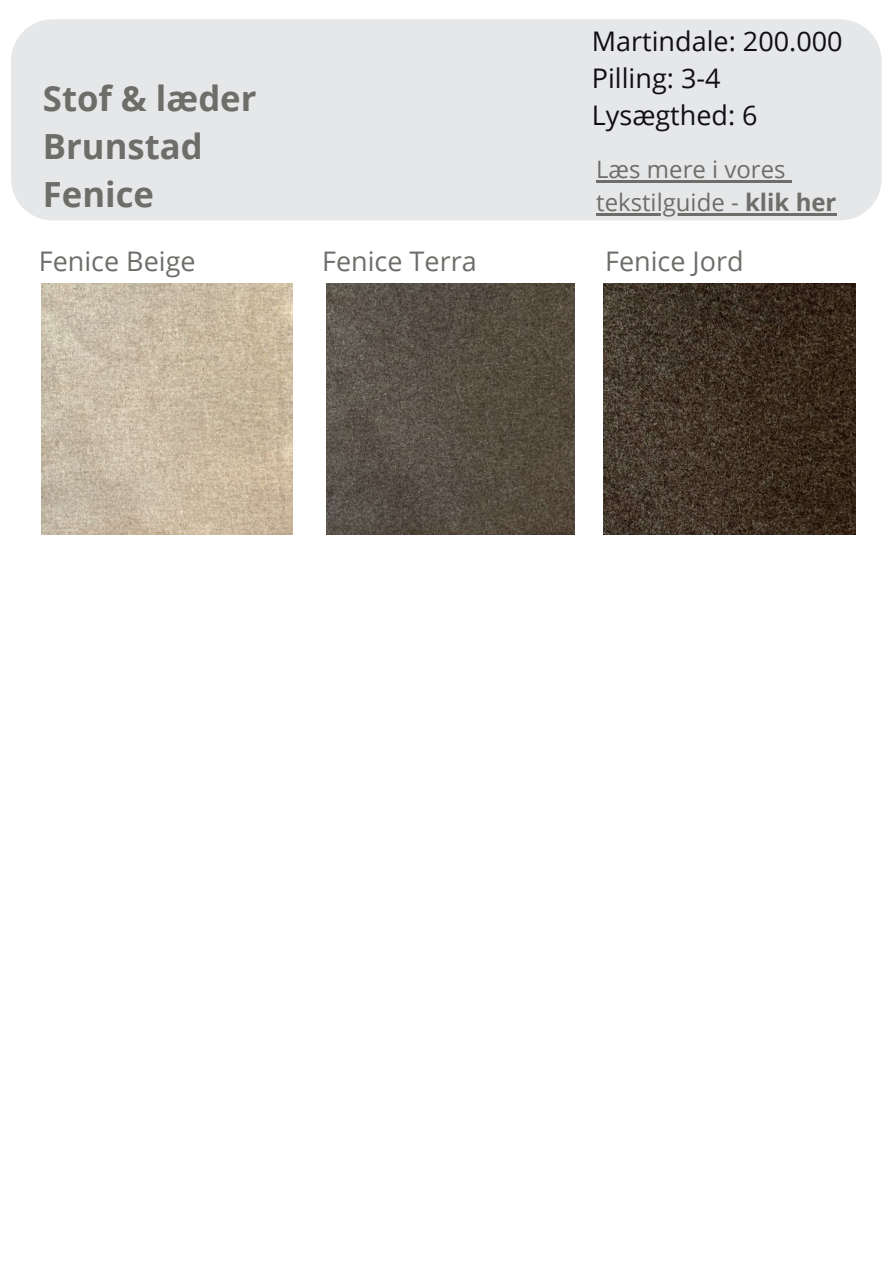
<style>
.page{position:relative;width:893px;height:1264px;background:#fff}
.page>*{position:absolute;margin:0;border:0;box-sizing:border-box;transform-origin:0 0}
.t1{font:700 34.65px/48.3px "Open Sans";color:#6e6d69}
.t2{font:27px/37px "Open Sans";color:#101013}
.t3{font:27px "Open Sans";color:#6e6d69}
.t4{font:24px/32.5px "Open Sans";color:#6e6d69}
.s1{font-weight:700}
</style>
<div class="page">
<img style="left:41px;top:283px;width:251px;height:251px">
<img style="left:604px;top:283px;width:251px;height:251px">
<div style="left:11px;top:19px;width:870px;height:201px;background:#e6e7e8"></div>
<img style="left:326px;top:283px;width:248px;height:251px">
<hr style="left:596px;top:180px;width:189px;height:3px;background:#6e6d69">
<svg style="left:785px;top:180px;width:6px;height:3px"></svg>
<hr style="left:596px;top:213px;width:149px;height:2px;background:#6e6d69">
<hr style="left:745px;top:213px;width:91px;height:2px;background:#6e6d69">
<p class="t1" style="left:43px;top:73px;width:215px">Stof &amp; læder<br>Brunstad<br>Fenice</p>
<p class="t2" style="left:592px;top:22px;width:252px">Martindale: 200.000<br>Pilling: 3-4<br>Lysægthed: 6</p>
<p class="t4" style="left:596px;top:152px;width:242px">Læs mere i vores tekstilguide - <span class="s1">klik her</span></p>
<p class="t3" style="left:39px;top:243px;width:158px">Fenice Beige</p>
<p class="t3" style="left:322px;top:243px;width:156px">Fenice Terra</p>
<p class="t3" style="left:605px;top:243px;width:140px">Fenice Jord</p>
</div>
